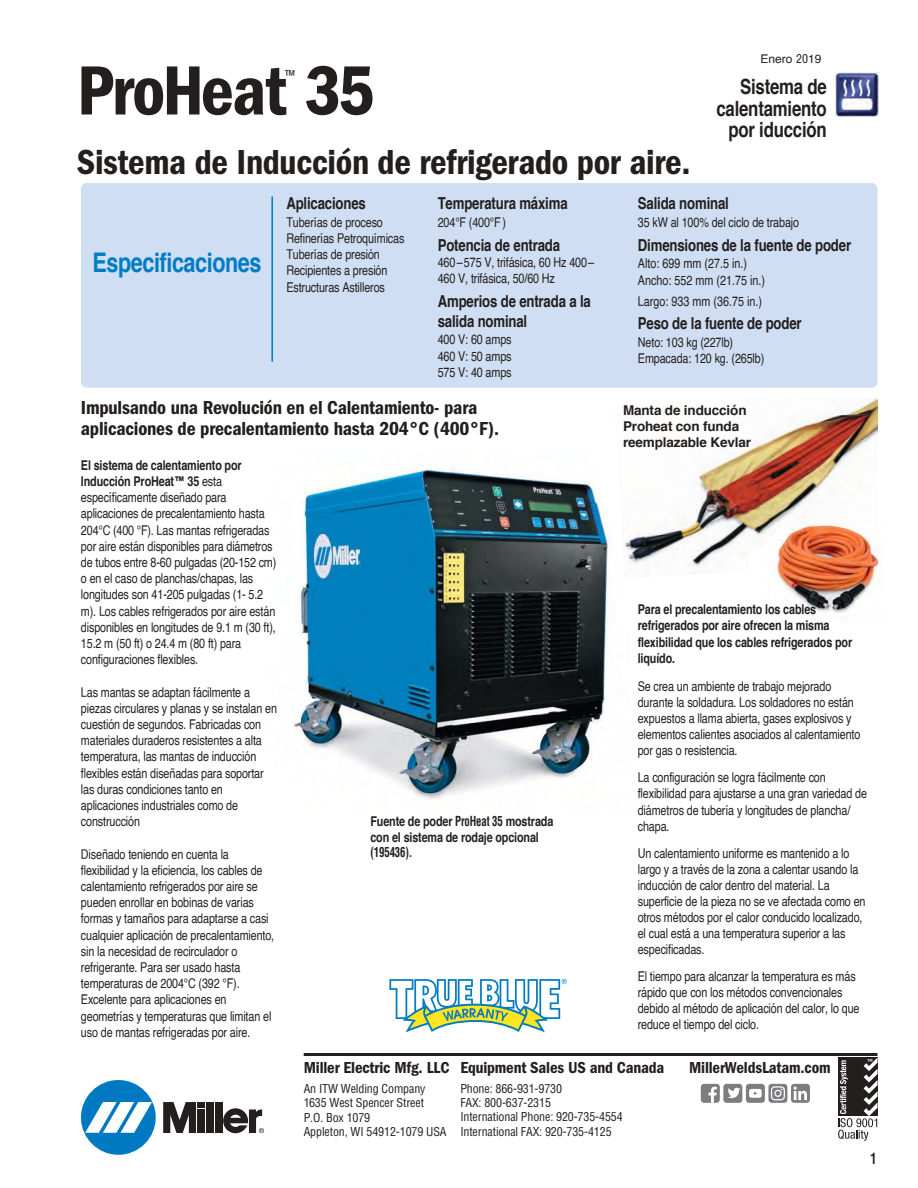
<style>
.page{position:relative;width:918px;height:1188px;background:#fff}
.page>*{position:absolute;margin:0;border:0;box-sizing:border-box;transform-origin:0 0}
.t1{font:72px "ITC Franklin Gothic Std Dm Cd";letter-spacing:-.025em;color:#241f1f}
.t2{font:36px "ITC Franklin Gothic Std Dm Cd";letter-spacing:-.01em;color:#241f1f}
.t3{font:700 27px "Helvetica";letter-spacing:-.02em;color:#007cc4;scale:.8 1}
.t4{font:700 21px/21.9px "Helvetica";letter-spacing:-.015em;color:#241f1f;text-align:right;scale:.8 1}
.t5{font:19.5px/21px "ITC Franklin Gothic Std Dm Cd";letter-spacing:-.01em;color:#241f1f}
.t6{font:700 16.5px/20.1px "Helvetica";letter-spacing:-.015em;color:#241f1f;scale:.8 1}
.t7{font:16.5px "ITC Franklin Gothic Std Dm Cd";letter-spacing:-.01em;color:#241f1f}
.t8{font:condensed 15px "ITC Franklin Gothic Std";color:#241f1f}
.t9{font:700 condensed 15px "Helvetica";color:#241f1f;scale:.8 1}
.t10{font:13.5px/16.2px "Helvetica";letter-spacing:-.01em;color:#241f1f;scale:.8 1}
.t11{font:700 13.5px/16.2px "Helvetica";letter-spacing:-.01em;color:#241f1f;scale:.8 1}
.t12{font:700 13.5px/16.2px "Helvetica";letter-spacing:-.01em;color:#241f1f}
.t13{font:700 condensed 13.5px "Helvetica";letter-spacing:-.01em;color:#241f1f;scale:.8 1}
.t14{font:condensed 12px/14.4px "Helvetica";letter-spacing:-.01em;color:#241f1f}
.t15{font:12px "Helvetica";color:#241f1f}
.s1{font-stretch:condensed}
.s2{font-weight:700}
</style>
<div class="page">
<img style="left:644px;top:398px;width:233px;height:175px">
<svg style="left:749px;top:528px;width:19px;height:45px"></svg>
<img style="left:768px;top:523px;width:115px;height:90px">
<div style="left:81px;top:183px;width:797px;height:205px;background:#cfdef2;border-radius:6px"></div>
<svg style="left:835px;top:72px;width:44px;height:45px"></svg>
<img style="left:836px;top:73px;width:43px;height:43px">
<svg style="left:389px;top:979px;width:178px;height:53px"></svg>
<hr style="left:271px;top:196px;width:2px;height:166px;background:#007cc4">
<img style="left:293px;top:465px;width:335px;height:335px">
<hr style="left:304px;top:1053px;width:573px;height:3px;background:#241f1f">
<div style="left:81px;top:1080px;width:75px;height:75px;background:#0079c2;border-radius:50%"></div>
<svg style="left:85px;top:1102px;width:67px;height:31px"></svg>
<div style="left:206px;top:1102px;width:8px;height:31px;background:#241f1f"></div>
<div style="left:215px;top:1102px;width:7px;height:31px;background:#241f1f"></div>
<div style="left:198px;top:1102px;width:7px;height:6px;background:#241f1f"></div>
<div style="left:198px;top:1109px;width:7px;height:24px;background:#241f1f"></div>
<svg style="left:163px;top:1102px;width:33px;height:31px"></svg>
<svg style="left:223px;top:1108px;width:41px;height:25px"></svg>
<svg style="left:838px;top:1057px;width:40px;height:84px"></svg>
<div style="left:791px;top:1084px;width:19px;height:19px;background:#7d7c7e;border-radius:3px"></div>
<svg style="left:793px;top:1087px;width:14px;height:13px"></svg>
<div style="left:723px;top:1084px;width:19px;height:19px;background:#7d7c7e;border-radius:3px"></div>
<svg style="left:728px;top:1088px;width:12px;height:10px"></svg>
<div style="left:746px;top:1084px;width:19px;height:19px;background:#7d7c7e;border-radius:3px"></div>
<svg style="left:749px;top:1089px;width:13px;height:9px"></svg>
<div style="left:701px;top:1084px;width:19px;height:19px;background:#7d7c7e;border-radius:3px"></div>
<svg style="left:708px;top:1087px;width:9px;height:16px"></svg>
<div style="left:768px;top:1084px;width:19px;height:19px;background:#7d7c7e;border-radius:3px"></div>
<svg style="left:771px;top:1086px;width:14px;height:14px"></svg>
<h1 class="t1" style="left:77px;top:67px;width:299px">ProHeat 35</h1>
<p class="t8" style="left:285px;top:66px;width:12px">™</p>
<h2 class="t2" style="left:77px;top:150px;width:615px">Sistema de Inducción de refrigerado por aire.</h2>
<p class="t15" style="left:761px;top:50px;width:62px">Enero <span class="s1">20</span>19</p>
<h3 class="t4" style="left:716px;top:76px;width:139px">Sistema de calentamiento por iducción</h3>
<h3 class="t3" style="left:92px;top:241px;width:213px">Especificaciones</h3>
<p class="t6" style="left:286px;top:194px;width:101px">Aplicaciones</p>
<p class="t10" style="left:286px;top:214px;width:149px">Tuberías de proceso<br>Refinerías Petroquímicas<br>Tuberías de presión<br>Recipientes a presión<br>Estructuras Astilleros</p>
<p class="t6" style="left:438px;top:193px;width:164px">Temperatura máxima</p>
<p class="t10" style="left:438px;top:214px;width:87px">204°F (400°F )</p>
<p class="t6" style="left:438px;top:235px;width:155px">Potencia de entrada</p>
<p class="t10" style="left:438px;top:255px;width:197px;line-height:15.5px">460–575 V, trifásica, 60 Hz 400–<br>460 V, trifásica, 50/60 Hz</p>
<p class="t6" style="left:438px;top:291px;width:193px">Amperios de entrada a la salida nominal</p>
<p class="t10" style="left:438px;top:332px;width:94px;text-align:justify">400 V: 60 amps 460 V: 50 amps 575 V: 40 amps</p>
<h3 class="t5" style="left:81px;top:397px;width:420px">Impulsando una Revolución en el Calentamiento- para aplicaciones de precalentamiento hasta 204°C (400°F).</h3>
<p class="t10" style="left:81px;top:457px;width:246px"><span class="s2">El sistema de calentamiento por Inducción ProHeat™ 35</span> esta específicamente diseñado para aplicaciones de precalentamiento hasta 204°C (400 °F). Las mantas refrigeradas por aire están disponibles para diámetros de tubos entre 8-60 pulgadas (20-152 cm) o en el caso de planchas/chapas, las longitudes son 41-205 pulgadas (1- 5.2 m). Los cables refrigerados por aire están disponibles en longitudes de 9.1 m (30 ft), 15.2 m (50 ft) o 24.4 m (80 ft) para configuraciones flexibles.</p>
<p class="t10" style="left:81px;top:684px;width:247px">Las mantas se adaptan fácilmente a piezas circulares y planas y se instalan en cuestión de segundos. Fabricadas con materiales duraderos resistentes a alta temperatura, las mantas de inducción flexibles están diseñadas para soportar las duras condiciones tanto en aplicaciones industriales como de construcción</p>
<p class="t10" style="left:81px;top:846px;width:243px">Diseñado teniendo en cuenta la flexibilidad y la eficiencia, los cables de calentamiento refrigerados por aire se pueden enrollar en bobinas de varias formas y tamaños para adaptarse a casi cualquier aplicación de precalentamiento, sin la necesidad de recirculador o refrigerante. Para ser usado hasta temperaturas de 2004°C (392 °F).<br>Excelente para aplicaciones en geometrías y temperaturas que limitan el uso de mantas refrigeradas por aire.</p>
<p class="t11" style="left:370px;top:813px;width:230px">Fuente de poder <span class="s1">ProHeat 35</span> mostrada con el sistema de rodaje opcional</p>
<p class="t13" style="left:370px;top:847px;width:54px">(195436).</p>
<p class="t6" style="left:638px;top:193px;width:115px">Salida nominal</p>
<p class="t10" style="left:638px;top:214px;width:203px">35 kW al 100% del ciclo de trabajo</p>
<p class="t6" style="left:638px;top:235px;width:268px">Dimensiones de la fuente de poder</p>
<p class="t10" style="left:638px;top:255px;width:161px;line-height:17.5px">Alto: 699 mm (27.5 in.)<br>Ancho: 552 mm (21.75 in.)</p>
<p class="t10" style="left:638px;top:293px;width:157px">Largo: 933 mm (36.75 in.)</p>
<p class="t6" style="left:638px;top:313px;width:206px">Peso de la fuente de poder</p>
<p class="t10" style="left:638px;top:334px;width:160px">Neto: 103 kg (227lb)<br>Empacada: 120 kg. (265lb)</p>
<p class="t12" style="left:623px;top:402px;width:130px">Manta de inducción<br>Proheat con funda reemplazable Kevlar</p>
<p class="t11" style="left:638px;top:602px;width:270px">Para el precalentamiento los cables refrigerados por aire ofrecen la misma flexibilidad que los cables refrigerados por liquído.</p>
<p class="t10" style="left:638px;top:679px;width:280px">Se crea un ambiente de trabajo mejorado durante la soldadura. Los soldadores no están expuestos a llama abierta, gases explosivos y elementos calientes asociados al calentamiento por gas o resistencia.</p>
<p class="t10" style="left:638px;top:770px;width:288px">La configuración se logra fácilmente con flexibilidad para ajustarse a una gran variedad de diámetros de tubería y longitudes de plancha/ chapa.</p>
<p class="t10" style="left:638px;top:845px;width:286px">Un calentamiento uniforme es mantenido a lo largo y a través de la zona a calentar usando la inducción de calor dentro del material. La superficie de la pieza no se ve afectada como en otros métodos por el calor conducido localizado, el cual está a una temperatura superior a las especificadas.</p>
<p class="t10" style="left:638px;top:969px;width:279px">El tiempo para alcanzar la temperatura es más rápido que con los métodos convencionales debido al método de aplicación del calor, lo que reduce el tiempo del ciclo.</p>
<p class="t7" style="left:304px;top:1062px;width:147px">Miller Electric Mfg. LLC</p>
<p class="t14" style="left:304px;top:1082px;width:144px">An ITW Welding Company<br>1635 West Spencer Street<br>P.O. Box 1079<br>Appleton, WI 54912-1079 USA</p>
<p class="t7" style="left:460px;top:1062px;width:206px">Equipment Sales US and Canada</p>
<p class="t7" style="left:689px;top:1058px;width:143px">MillerWeldsLatam.com</p>
<p class="t14" style="left:460px;top:1082px;width:164px">Phone: 866-931-9730<br>FAX: 800-637-2315<br>International Phone: 920-735-4554<br>International FAX: 920-735-4125</p>
<p class="t9" style="left:870px;top:1153px;width:9px">1</p>
</div>
